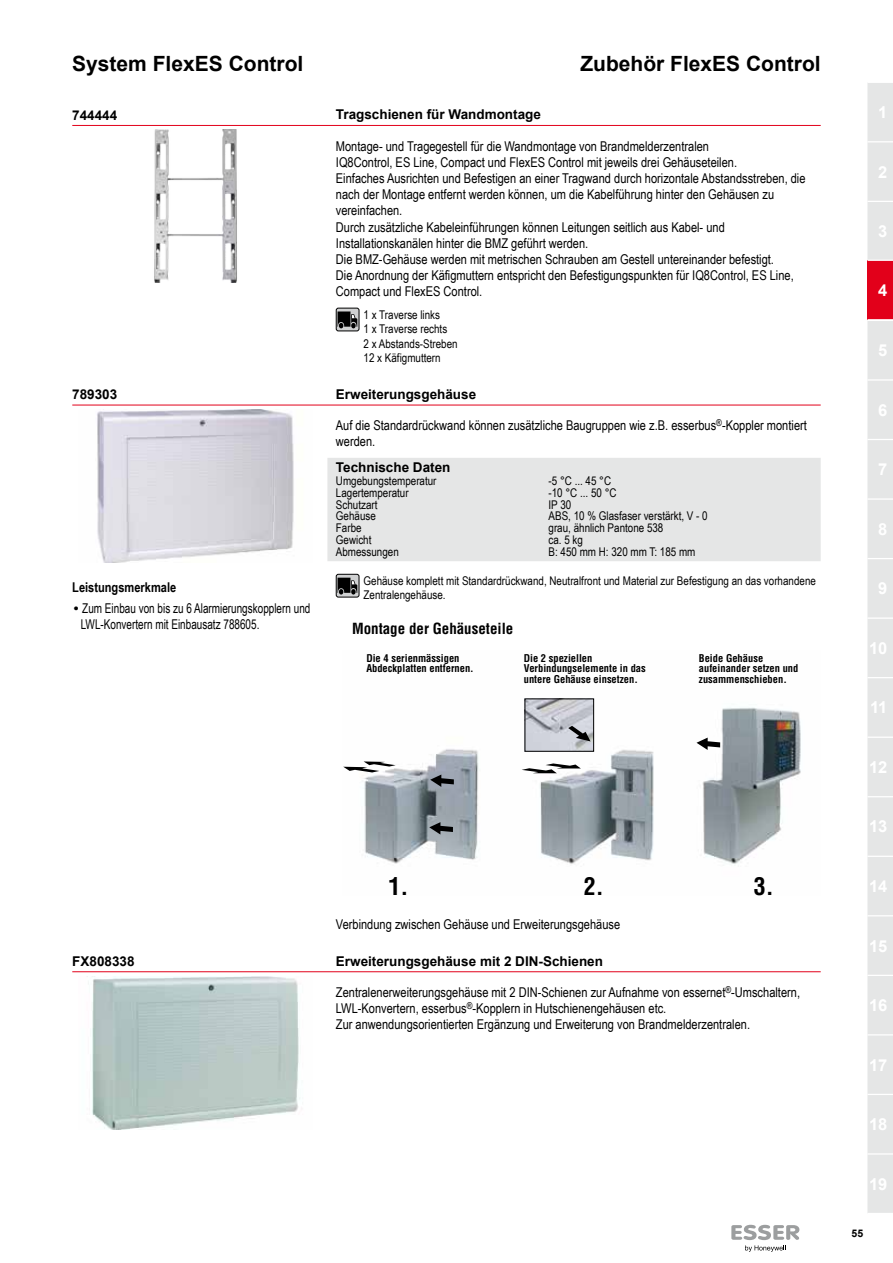
<style>
.page{position:relative;width:893px;height:1263px;background:#fff}
.page>*{position:absolute;margin:0;border:0;box-sizing:border-box;transform-origin:0 0}
.t1{font:700 condensed 24px "Honeywell Helvetica";color:#000}
.t2{font:700 21px "Arial";color:#000}
.t3{font:700 16.5px "Arial";color:#fff}
.t4{font:700 condensed 15px "Honeywell Helvetica";color:#000}
.t5{font:13.5px/16.2px "Arial Narrow";color:#000}
.t6{font:700 13.5px "Arial";color:#000}
.t7{font:13.5px/16.2px "Arial Narrow";color:#000;scale:.9 1}
.t8{font:700 13.5px "Arial Narrow";color:#000}
.t9{font:12px/14.4px "Arial Narrow";color:#000}
.t10{font:700 condensed 10.5px/10.5px "Honeywell Helvetica";color:#000}
.t11{font:700 10.5px "Arial";color:#000}
.s1{font-family:"Arial";font-weight:700}
</style>
<div class="page">
<hr style="left:72px;top:125px;width:749px;height:1px;background:#e2001a">
<hr style="left:72px;top:405px;width:749px;height:1px;background:#e2001a">
<hr style="left:72px;top:971px;width:749px;height:1px;background:#e2001a">
<div style="left:327px;top:458px;width:494px;height:103px;background:#e5e6e6"></div>
<img style="left:362px;top:698px;width:439px;height:166px">
<img style="left:527px;top:700px;width:65px;height:50px">
<div style="left:525px;top:698px;width:69px;height:54px;border:1px solid #000"></div>
<svg style="left:430px;top:774px;width:24px;height:13px"></svg>
<svg style="left:343px;top:761px;width:53px;height:11px"></svg>
<svg style="left:429px;top:822px;width:24px;height:12px"></svg>
<svg style="left:522px;top:763px;width:59px;height:10px"></svg>
<svg style="left:696px;top:737px;width:24px;height:13px"></svg>
<svg style="left:568px;top:726px;width:23px;height:15px"></svg>
<svg style="left:731px;top:1225px;width:68px;height:27px"></svg>
<svg style="left:867px;top:83px;width:26px;height:1130px;background:#e5dbdc"></svg>
<div style="left:336px;top:308px;width:23px;height:23px;background:#d0d1d2;border-radius:2px"></div>
<div style="left:336px;top:308px;width:23px;height:23px;border:1px solid #000;border-radius:2px"></div>
<svg style="left:338px;top:311px;width:19px;height:17px"></svg>
<svg style="left:336px;top:574px;width:23px;height:23px"></svg>
<div style="left:336px;top:574px;width:23px;height:23px;border:1px solid #000;border-radius:2px"></div>
<svg style="left:338px;top:578px;width:19px;height:16px"></svg>
<img style="left:97px;top:409px;width:197px;height:153px">
<img style="left:87px;top:976px;width:213px;height:153px">
<img style="left:154px;top:130px;width:83px;height:153px">
<h2 class="t2" style="left:72px;top:50px;width:233px">System FlexES Control</h2>
<h2 class="t2" style="left:580px;top:50px;width:242px">Zubehör FlexES Control</h2>
<p class="t6" style="left:72px;top:106px;width:47px">744444</p>
<p class="t6" style="left:336px;top:106px;width:207px">Tragschienen für Wandmontage</p>
<p class="t5" style="left:336px;top:137px;width:471px">Montage- und Tragegestell für die Wandmontage von Brandmelderzentralen<br>IQ8Control, ES Line, Compact und FlexES Control mit jeweils drei Gehäuseteilen.<br>Einfaches Ausrichten und Befestigen an einer Tragwand durch horizontale Abstandsstreben, die nach der Montage entfernt werden können, um die Kabelführung hinter den Gehäusen zu vereinfachen.<br>Durch zusätzliche Kabeleinführungen können Leitungen seitlich aus Kabel- und Installationskanälen hinter die BMZ geführt werden.<br>Die BMZ-Gehäuse werden mit metrischen Schrauben am Gestell untereinander befestigt.<br>Die Anordnung der Käfigmuttern entspricht den Befestigungspunkten für IQ8Control, ES Line, Compact und FlexES Control.</p>
<p class="t9" style="left:364px;top:307px;width:96px">1 x Traverse links<br>1 x Traverse rechts<br>2 x Abstands-Streben<br>12 x Käfigmuttern</p>
<p class="t6" style="left:72px;top:385px;width:47px">789303</p>
<p class="t6" style="left:336px;top:385px;width:142px">Erweiterungsgehäuse</p>
<p class="t5" style="left:336px;top:417px;width:472px">Auf die Standardrückwand können zusätzliche Baugruppen wie z.B. esserbus<sup>®</sup>-Koppler montiert werden.</p>
<p class="t6" style="left:336px;top:458px;width:116px">Technische Daten</p>
<p class="t9" style="left:336px;top:473px;width:102px">Umgebungstemperatur</p>
<p class="t9" style="left:549px;top:473px;width:64px">-5 °C ... 45 °C</p>
<p class="t9" style="left:336px;top:485px;width:74px">Lagertemperatur</p>
<p class="t9" style="left:549px;top:485px;width:70px">-10 °C ... 50 °C</p>
<p class="t9" style="left:336px;top:497px;width:43px">Schutzart</p>
<p class="t9" style="left:549px;top:497px;width:24px">IP 30</p>
<p class="t9" style="left:336px;top:509px;width:41px">Gehäuse</p>
<p class="t9" style="left:549px;top:509px;width:161px">ABS, 10 % Glasfaser verstärkt, V - 0</p>
<p class="t9" style="left:336px;top:520px;width:27px">Farbe</p>
<p class="t9" style="left:549px;top:520px;width:116px">grau, ähnlich Pantone 538</p>
<p class="t9" style="left:336px;top:532px;width:37px">Gewicht</p>
<p class="t9" style="left:549px;top:532px;width:36px">ca. 5 kg</p>
<p class="t9" style="left:336px;top:544px;width:64px">Abmessungen</p>
<p class="t9" style="left:549px;top:544px;width:148px">B: 450 mm H: 320 mm T: 185 mm</p>
<p class="t8" style="left:72px;top:577px;width:105px">Leistungsmerkmale</p>
<p class="t7" style="left:81px;top:600px;width:257px;text-indent:-7px"><span class="s1">•</span> Zum Einbau von bis zu 6 Alarmierungskopplern und<br>LWL-Konvertern mit Einbausatz 788605.</p>
<p class="t9" style="left:364px;top:573px;width:454px">Gehäuse komplett mit Standardrückwand, Neutralfront und Material zur Befestigung an das vorhandene<br>Zentralengehäuse.</p>
<p class="t4" style="left:352px;top:620px;width:163px">Montage der Gehäuseteile</p>
<p class="t10" style="left:366px;top:653px;width:109px">Die 4 serienmässigen<br>Abdeckplatten entfernen.</p>
<p class="t10" style="left:524px;top:653px;width:124px">Die 2 speziellen<br>Verbindungselemente in das untere Gehäuse einsetzen.</p>
<p class="t10" style="left:699px;top:653px;width:101px">Beide Gehäuse aufeinander setzen und zusammenschieben.</p>
<p class="t6" style="left:72px;top:952px;width:64px">FX808338</p>
<h1 class="t1" style="left:389px;top:871px;width:21px">1.</h1>
<h1 class="t1" style="left:584px;top:871px;width:21px">2.</h1>
<h1 class="t1" style="left:754px;top:871px;width:21px">3.</h1>
<p class="t5" style="left:336px;top:915px;width:286px">Verbindung zwischen Gehäuse und Erweiterungsgehäuse</p>
<p class="t6" style="left:336px;top:952px;width:269px">Erweiterungsgehäuse mit 2 DIN-Schienen</p>
<p class="t5" style="left:336px;top:983px;width:466px">Zentralenerweiterungsgehäuse mit 2 DIN-Schienen zur Aufnahme von essernet<sup>®</sup>-Umschaltern,<br>LWL-Konvertern, esserbus<sup>®</sup>-Kopplern in Hutschienengehäusen etc.<br>Zur anwendungsorientierten Ergänzung und Erweiterung von Brandmelderzentralen.</p>
<p class="t3" style="left:878px;top:101px;width:11px">1</p>
<p class="t3" style="left:878px;top:161px;width:11px">2</p>
<p class="t3" style="left:878px;top:220px;width:11px">3</p>
<p class="t3" style="left:878px;top:279px;width:11px">4</p>
<p class="t3" style="left:878px;top:339px;width:11px">5</p>
<p class="t3" style="left:878px;top:399px;width:11px">6</p>
<p class="t3" style="left:878px;top:458px;width:11px">7</p>
<p class="t3" style="left:878px;top:518px;width:11px">8</p>
<p class="t3" style="left:878px;top:577px;width:11px">9</p>
<p class="t3" style="left:869px;top:637px;width:20px">10</p>
<p class="t3" style="left:870px;top:696px;width:19px">11</p>
<p class="t3" style="left:869px;top:756px;width:20px">12</p>
<p class="t3" style="left:869px;top:816px;width:20px">13</p>
<p class="t3" style="left:869px;top:875px;width:20px">14</p>
<p class="t3" style="left:869px;top:935px;width:20px">15</p>
<p class="t3" style="left:869px;top:994px;width:20px">16</p>
<p class="t3" style="left:869px;top:1054px;width:20px">17</p>
<p class="t3" style="left:869px;top:1113px;width:20px">18</p>
<p class="t3" style="left:869px;top:1173px;width:20px">19</p>
<p class="t11" style="left:851px;top:1226px;width:13px">55</p>
</div>
